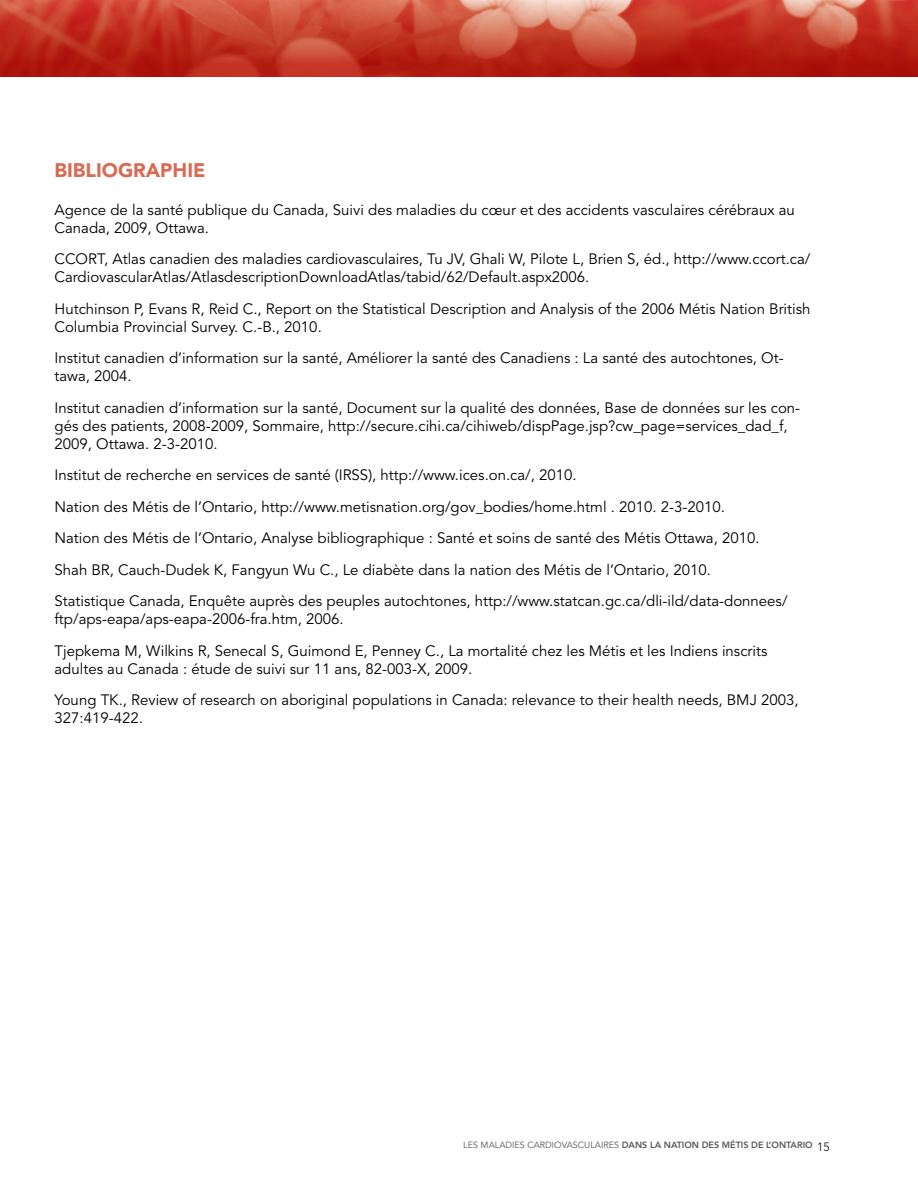
<style>
.page{position:relative;width:918px;height:1188px;background:#fff}
.page>*{position:absolute;margin:0;border:0;box-sizing:border-box;transform-origin:0 0}
.t1{font:900 19.5px "Avenir LT Std";color:#d76b53}
.t2{font:15px/18px "Avenir LT Std";color:#000}
.t3{font:800 9px "Avenir LT Std";color:#58595b}
.s1{font-weight:400}
.s2{font-weight:300;font-size:12px;color:#000}
</style>
<div class="page">
<svg style="left:0;top:0;width:918px;height:77px;background:#c23e2c"></svg>
<h1 class="t1" style="left:55px;top:158px;width:152px">BIBLIOGRAPHIE</h1>
<p class="t2" style="left:55px;top:201px;width:742px">Agence de la santé publique du Canada, Suivi des maladies du cœur et des accidents vasculaires cérébraux au<br>Canada, 2009, Ottawa.</p>
<p class="t2" style="left:55px;top:251px;width:758px">CCORT, Atlas canadien des maladies cardiovasculaires, Tu JV, Ghali W, Pilote L, Brien S, éd., http://www.ccort.ca/<br>CardiovascularAtlas/AtlasdescriptionDownloadAtlas/tabid/62/Default.aspx2006.</p>
<p class="t2" style="left:55px;top:300px;width:758px">Hutchinson P, Evans R, Reid C., Report on the Statistical Description and Analysis of the 2006 Métis Nation British<br>Columbia Provincial Survey. C.-B., 2010.</p>
<p class="t2" style="left:55px;top:350px;width:731px">Institut canadien d’information sur la santé, Améliorer la santé des Canadiens : La santé des autochtones, Ot&shy;tawa, 2004.</p>
<p class="t2" style="left:55px;top:399px;width:747px">Institut canadien d’information sur la santé, Document sur la qualité des données, Base de données sur les con&shy;gés des patients, 2008-2009, Sommaire, http://secure.cihi.ca/cihiweb/dispPage.jsp?cw_page=services_dad_f,<br>2009, Ottawa. 2-3-2010.</p>
<p class="t2" style="left:55px;top:460px;width:735px;line-height:31.5px">Institut de recherche en services de santé (IRSS), http://www.ices.on.ca/, 2010.<br>Nation des Métis de l’Ontario, http://www.metisnation.org/gov_bodies/home.html . 2010. 2-3-2010.<br>Nation des Métis de l’Ontario, Analyse bibliographique : Santé et soins de santé des Métis Ottawa, 2010.<br>Shah BR, Cauch-Dudek K, Fangyun Wu C., Le diabète dans la nation des Métis de l’Ontario, 2010.<br>Statistique Canada, Enquête auprès des peuples autochtones, http://www.statcan.gc.ca/dli-ild/data-donnees/</p>
<p class="t2" style="left:55px;top:604px;width:715px;line-height:31.5px">ftp/aps-eapa/aps-eapa-2006-fra.htm, 2006.<br>Tjepkema M, Wilkins R, Senecal S, Guimond E, Penney C., La mortalité chez les Métis et les Indiens inscrits</p>
<p class="t2" style="left:55px;top:654px;width:746px;line-height:31.5px">adultes au Canada : étude de suivi sur 11 ans, 82-003-X, 2009.<br>Young TK., Review of research on aboriginal populations in Canada: relevance to their health needs, BMJ 2003,</p>
<p class="t2" style="left:55px;top:710px;width:90px">327:419-422.</p>
<p class="t3" style="left:463px;top:1140px;width:368px"><span class="s1">LES MALADIES CARDIOVASCULAIRES</span> DANS LA NATION DES MÉTIS DE L’ONTARIO <span class="s2">15</span></p>
</div>
